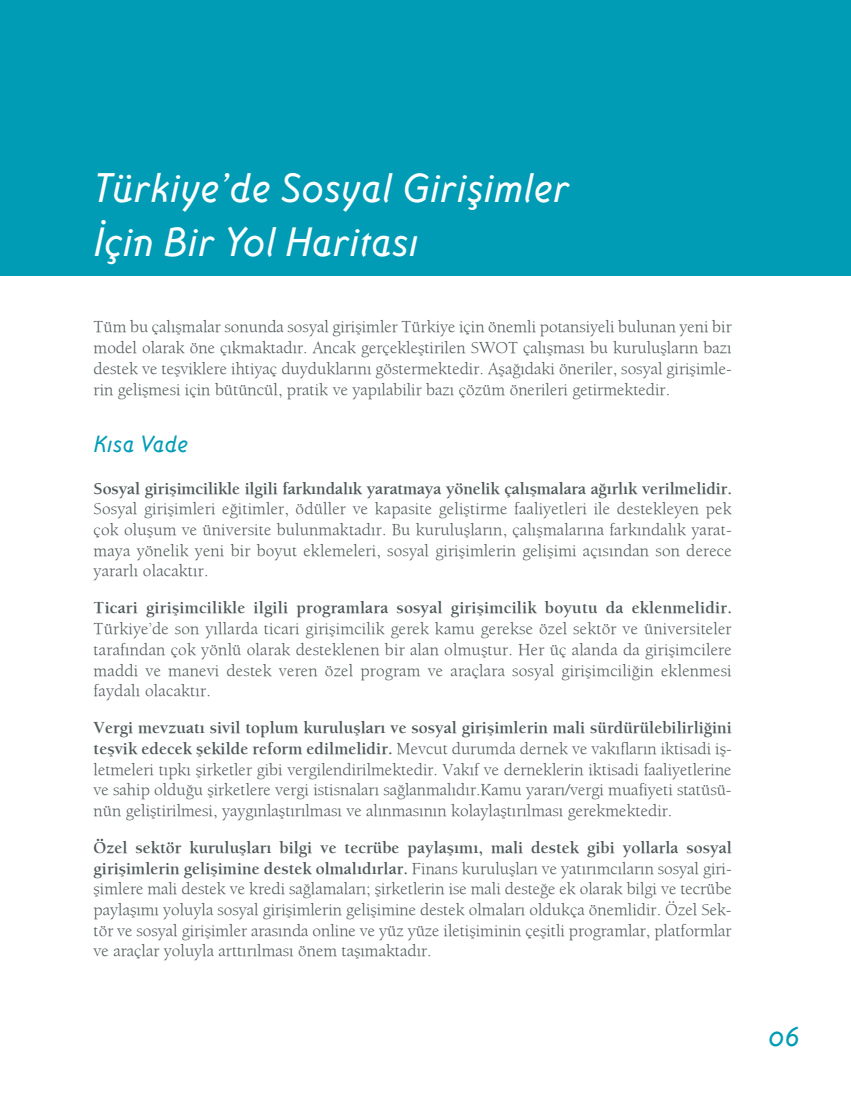
<style>
.page{position:relative;width:851px;height:1106px;background:#fff}
.page>*{position:absolute;margin:0;border:0;box-sizing:border-box;transform-origin:0 0}
.t1{font:italic 500 42px/54px "Ottomat";color:#fff}
.t2{font:italic 500 30px "Ottomat";color:#009cb5}
.t3{font:italic 500 24px "Ottomat";color:#009cb5}
.t4{font:17.25px/20.7px "Berkeley";color:#4f595a;text-align:justify}
.t5{font:700 17.25px "Berkeley";letter-spacing:-.01em;color:#4f595a}
.t6{font:700 17.25px "Berkeley";letter-spacing:.01em;color:#4f595a}
.s1{font-weight:700}
</style>
<div class="page">
<div style="left:0;top:0;width:850px;height:276px;background:#009cb5"></div>
<h1 class="t1" style="left:94px;top:160px;width:477px">Türkiye’de Sosyal Girişimler<br>İçin Bir Yol Haritası</h1>
<p class="t4" style="left:94px;top:316px;width:639px">Tüm bu çalışmalar sonunda sosyal girişimler Türkiye için önemli potansiyeli bulunan yeni bir model olarak öne çıkmaktadır. Ancak gerçekleştirilen SWOT çalışması bu kuruluşların bazı destek ve teşviklere ihtiyaç duyduklarını göstermektedir. Aşağıdaki öneriler, sosyal girişimle&shy;rin gelişmesi için bütüncül, pratik ve yapılabilir bazı çözüm önerileri getirmektedir.</p>
<h3 class="t3" style="left:94px;top:430px;width:96px">Kısa Vade</h3>
<p class="t5" style="left:94px;top:478px;width:639px">Sosyal girişimcilikle ilgili farkındalık yaratmaya yönelik çalışmalara ağırlık verilmelidir.</p>
<p class="t4" style="left:94px;top:498px;width:639px">Sosyal girişimleri eğitimler, ödüller ve kapasite geliştirme faaliyetleri ile destekleyen pek çok oluşum ve üniversite bulunmaktadır. Bu kuruluşların, çalışmalarına farkındalık yarat&shy;maya yönelik yeni bir boyut eklemeleri, sosyal girişimlerin gelişimi açısından son derece yararlı olacaktır.</p>
<p class="t6" style="left:94px;top:597px;width:639px">Ticari girişimcilikle ilgili programlara sosyal girişimcilik boyutu da eklenmelidir.</p>
<p class="t4" style="left:94px;top:618px;width:639px">Türkiye’de son yıllarda ticari girişimcilik gerek kamu gerekse özel sektör ve üniversiteler tarafından çok yönlü olarak desteklenen bir alan olmuştur. Her üç alanda da girişimcilere maddi ve manevi destek veren özel program ve araçlara sosyal girişimciliğin eklenmesi faydalı olacaktır.</p>
<p class="t4" style="left:94px;top:717px;width:639px"><span class="s1">Vergi mevzuatı sivil toplum kuruluşları ve sosyal girişimlerin mali sürdürülebilirliğini teşvik edecek şekilde reform edilmelidir.</span> Mevcut durumda dernek ve vakıfların iktisadi iş&shy;letmeleri tıpkı şirketler gibi vergilendirilmektedir. Vakıf ve derneklerin iktisadi faaliyetlerine ve sahip olduğu şirketlere vergi istisnaları sağlanmalıdır.Kamu yararı/vergi muafiyeti statüsü&shy;nün geliştirilmesi, yaygınlaştırılması ve alınmasının kolaylaştırılması gerekmektedir.</p>
<p class="t4" style="left:94px;top:836px;width:639px"><span class="s1">Özel sektör kuruluşları bilgi ve tecrübe paylaşımı, mali destek gibi yollarla sosyal girişimlerin gelişimine destek olmalıdırlar.</span> Finans kuruluşları ve yatırımcıların sosyal giri&shy;şimlere mali destek ve kredi sağlamaları; şirketlerin ise mali desteğe ek olarak bilgi ve tecrübe paylaşımı yoluyla sosyal girişimlerin gelişimine destek olmaları oldukça önemlidir. Özel Sek&shy;tör ve sosyal girişimler arasında online ve yüz yüze iletişiminin çeşitli programlar, platformlar ve araçlar yoluyla arttırılması önem taşımaktadır.</p>
<h2 class="t2" style="left:767px;top:1017px;width:33px">06</h2>
</div>
